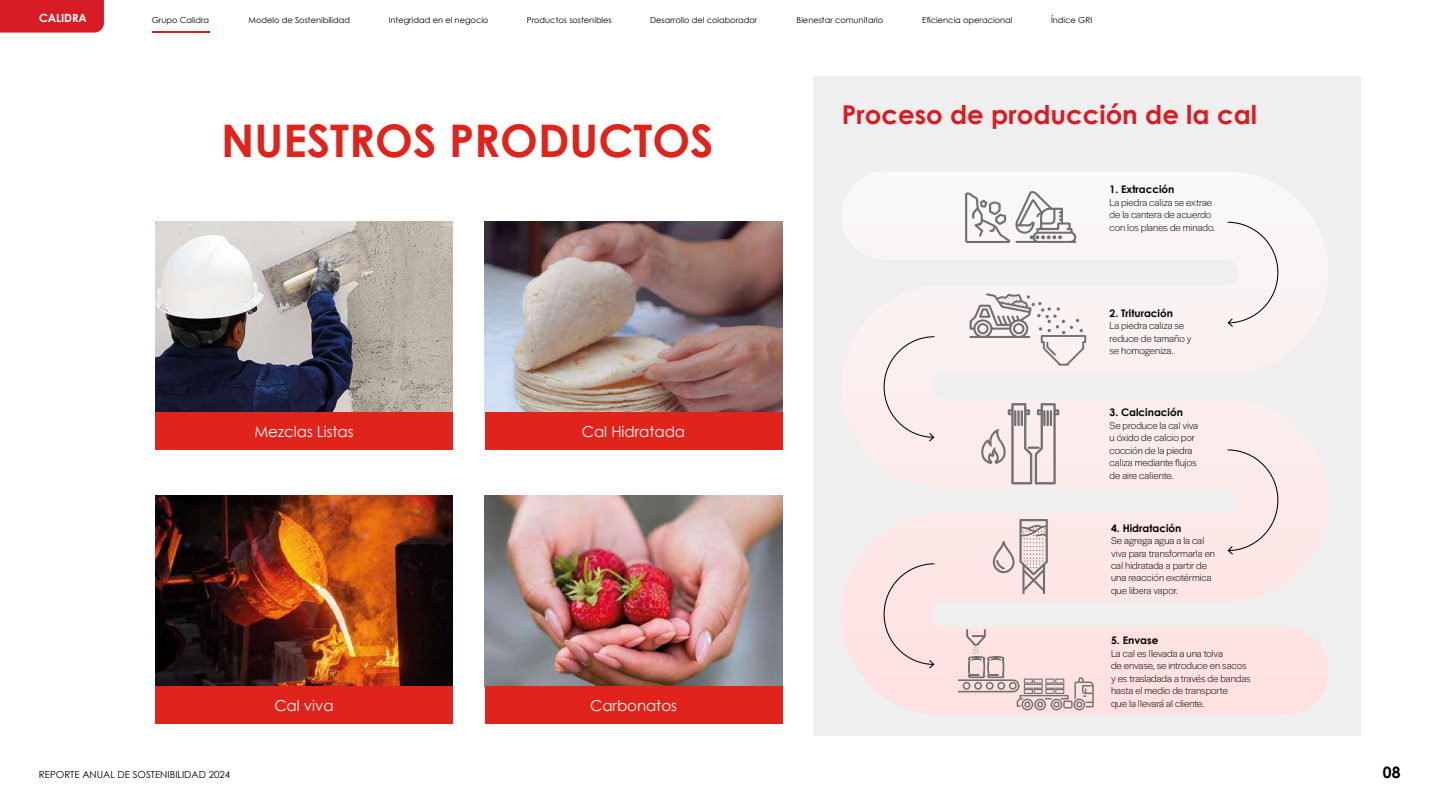
<style>
.page{position:relative;width:1440px;height:810px;background:#fff}
.page>*{position:absolute;margin:0;border:0;box-sizing:border-box;transform-origin:0 0}
.t1{font:700 45px "Century Gothic";color:#e0231b}
.t2{font:700 26.03px "Century Gothic";color:#d81d24}
.t3{font:700 15.75px "Century Gothic";color:#000}
.t4{font:15px "Century Gothic";letter-spacing:-.005em;color:#fff}
.t5{font:700 11.25px "Century Gothic";color:#fff}
.t6{font:10.43px/12.5px "Halyard Display VF";color:#000}
.t7{font:700 10.43px "Century Gothic";color:#000}
.t8{font:9.75px "Century Gothic";color:#000}
.t9{font:8.25px "Century Gothic";color:#000}
</style>
<div class="page">
<div style="left:813px;top:76px;width:548px;height:660px;background:#efefef"></div>
<div style="left:0;top:0;width:104px;height:33px;background:#d71c25"></div>
<hr style="left:152px;top:31px;width:57px;height:2px;background:#d71c25">
<svg style="left:842px;top:214px;width:487px;height:501px"></svg>
<svg style="left:965px;top:191px;width:112px;height:52px"></svg>
<svg style="left:980px;top:403px;width:79px;height:81px"></svg>
<svg style="left:958px;top:629px;width:136px;height:81px"></svg>
<svg style="left:969px;top:293px;width:117px;height:73px"></svg>
<svg style="left:993px;top:519px;width:55px;height:75px"></svg>
<svg style="left:1227px;top:221px;width:52px;height:106px"></svg>
<svg style="left:1227px;top:449px;width:52px;height:106px"></svg>
<div style="left:883px;top:336px;width:52px;height:105px;background:#fbefef"></div>
<svg style="left:883px;top:563px;width:52px;height:106px"></svg>
<img style="left:155px;top:221px;width:298px;height:191px">
<img style="left:485px;top:221px;width:298px;height:191px">
<img style="left:485px;top:495px;width:298px;height:192px">
<img style="left:155px;top:495px;width:298px;height:192px">
<div style="left:155px;top:412px;width:298px;height:38px;background:#e0231b"></div>
<div style="left:485px;top:412px;width:298px;height:38px;background:#e0231b"></div>
<div style="left:155px;top:687px;width:298px;height:37px;background:#e0231b"></div>
<div style="left:485px;top:687px;width:298px;height:37px;background:#e0231b"></div>
<p class="t5" style="left:39px;top:9px;width:49px">CALIDRA</p>
<p class="t9" style="left:152px;top:14px;width:59px">Grupo Calidra</p>
<p class="t9" style="left:249px;top:14px;width:103px">Modelo de Sostenibilidad</p>
<p class="t9" style="left:389px;top:14px;width:101px">Integridad en el negocio</p>
<p class="t9" style="left:527px;top:14px;width:86px">Productos sostenibles</p>
<p class="t9" style="left:650px;top:14px;width:109px">Desarrollo del colaborador</p>
<p class="t9" style="left:797px;top:14px;width:88px">Bienestar comunitario</p>
<p class="t9" style="left:922px;top:14px;width:92px">Eficiencia operacional</p>
<p class="t9" style="left:1051px;top:14px;width:43px">Índice GRI</p>
<h1 class="t1" style="left:221px;top:106px;width:494px">NUESTROS PRODUCTOS</h1>
<h3 class="t4" style="left:254px;top:421px;width:101px">Mezclas Listas</h3>
<h3 class="t4" style="left:582px;top:421px;width:105px">Cal Hidratada</h3>
<p class="t8" style="left:39px;top:768px;width:193px">REPORTE ANUAL DE SOSTENIBILIDAD 2024</p>
<h3 class="t4" style="left:274px;top:695px;width:61px">Cal viva</h3>
<h3 class="t4" style="left:590px;top:695px;width:88px">Carbonatos</h3>
<h2 class="t2" style="left:842px;top:95px;width:417px">Proceso de producción de la cal</h2>
<p class="t7" style="left:1110px;top:181px;width:66px">1. Extracción</p>
<p class="t6" style="left:1110px;top:195px;width:107px">La piedra caliza se extrae de la cantera de acuerdo con los planes de minado.</p>
<p class="t7" style="left:1110px;top:305px;width:65px">2. Trituración</p>
<p class="t6" style="left:1110px;top:319px;width:83px">La piedra caliza se reduce de tamaño y se homogeniza.</p>
<p class="t7" style="left:1110px;top:405px;width:75px">3. Calcinación</p>
<p class="t6" style="left:1110px;top:418px;width:90px">Se produce la cal viva u óxido de calcio por cocción de la piedra caliza mediante flujos de aire caliente.</p>
<p class="t7" style="left:1111px;top:520px;width:72px">4. Hidratación</p>
<p class="t6" style="left:1111px;top:534px;width:106px">Se agrega agua a la cal viva para transformarla en cal hidratada a partir de una reacción exotérmica que libera vapor.</p>
<p class="t7" style="left:1111px;top:633px;width:49px">5. Envase</p>
<p class="t6" style="left:1111px;top:647px;width:141px">La cal es llevada a una tolva<br>de envase, se introduce en sacos y es trasladada a través de bandas hasta el medio de transporte<br>que la llevará al cliente.</p>
<h3 class="t3" style="left:1383px;top:760px;width:19px">08</h3>
</div>
